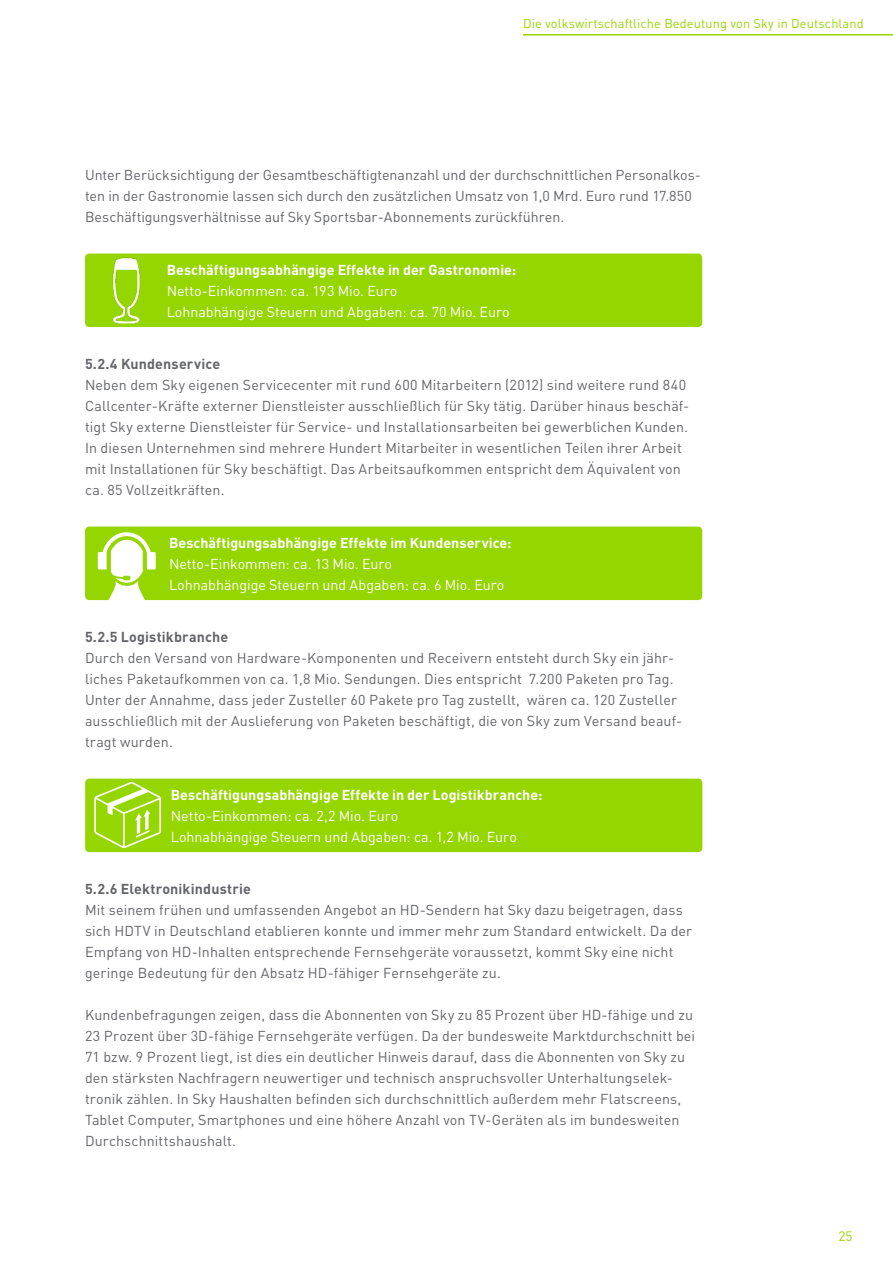
<style>
.page{position:relative;width:893px;height:1263px;background:#fff}
.page>*{position:absolute;margin:0;border:0;box-sizing:border-box;transform-origin:0 0}
.t1{font:14.25px/21px "DIN";letter-spacing:.005em;color:#646569}
.t2{font:14.25px/21px "DIN";letter-spacing:-.005em;color:#fff}
.t3{font:700 14.25px "DIN";color:#fff}
.t4{font:700 14.25px "DIN";letter-spacing:.01em;color:#646569}
.t5{font:13.5px "DIN";color:#95d600}
.t6{font:12.75px "DIN";letter-spacing:.01em;color:#95d600}
</style>
<div class="page">
<hr style="left:523px;top:34px;width:370px;height:2px;background:#95d600">
<div style="left:85px;top:527px;width:617px;height:73px;background:#95d600;border-radius:4px"></div>
<svg style="left:98px;top:532px;width:58px;height:69px"></svg>
<div style="left:85px;top:254px;width:617px;height:73px;background:#95d600;border-radius:4px"></div>
<img style="left:85px;top:253px;width:81px;height:74px">
<div style="left:85px;top:779px;width:617px;height:73px;background:#95d600;border-radius:4px"></div>
<svg style="left:94px;top:782px;width:67px;height:66px"></svg>
<p class="t6" style="left:523px;top:15px;width:342px">Die volkswirtschaftliche Bedeutung von Sky in Deutschland</p>
<p class="t1" style="left:85px;top:164px;width:617px">Unter Berücksichtigung der Gesamtbeschäftigtenanzahl und der durchschnittlichen Personalkos&shy;ten in der Gastronomie lassen sich durch den zusätzlichen Umsatz von 1,0 Mrd. Euro rund 17.850<br>Beschäftigungsverhältnisse auf Sky Sportsbar-Abonnements zurückführen.</p>
<p class="t3" style="left:167px;top:260px;width:351px">Beschäftigungsabhängige Effekte in der Gastronomie:</p>
<p class="t2" style="left:167px;top:280px;width:344px">Netto-Einkommen: ca. 193 Mio. Euro<br>Lohnabhängige Steuern und Abgaben: ca. 70 Mio. Euro</p>
<p class="t4" style="left:85px;top:355px;width:137px">5.2.4 Kundenservice</p>
<p class="t1" style="left:85px;top:374px;width:606px">Neben dem Sky eigenen Servicecenter mit rund 600 Mitarbeitern (2012) sind weitere rund 840<br>Callcenter-Kräfte externer Dienstleister ausschließlich für Sky tätig. Darüber hinaus beschäf&shy;tigt Sky externe Dienstleister für Service- und Installationsarbeiten bei gewerblichen Kunden.<br>In diesen Unternehmen sind mehrere Hundert Mitarbeiter in wesentlichen Teilen ihrer Arbeit mit Installationen für Sky beschäftigt. Das Arbeitsaufkommen entspricht dem Äquivalent von ca. 85 Vollzeitkräften.</p>
<p class="t3" style="left:169px;top:533px;width:344px">Beschäftigungsabhängige Effekte im Kundenservice:</p>
<p class="t2" style="left:169px;top:553px;width:337px">Netto-Einkommen: ca. 13 Mio. Euro<br>Lohnabhängige Steuern und Abgaben: ca. 6 Mio. Euro</p>
<p class="t4" style="left:85px;top:628px;width:145px">5.2.5 Logistikbranche</p>
<p class="t1" style="left:85px;top:647px;width:599px">Durch den Versand von Hardware-Komponenten und Receivern entsteht durch Sky ein jähr&shy;liches Paketaufkommen von ca. 1,8 Mio. Sendungen. Dies entspricht 7.200 Paketen pro Tag.<br>Unter der Annahme, dass jeder Zusteller 60 Pakete pro Tag zustellt, wären ca. 120 Zusteller ausschließlich mit der Auslieferung von Paketen beschäftigt, die von Sky zum Versand beauf&shy;tragt wurden.</p>
<p class="t3" style="left:171px;top:785px;width:373px">Beschäftigungsabhängige Effekte in der Logistikbranche:</p>
<p class="t2" style="left:171px;top:805px;width:348px">Netto-Einkommen: ca. 2,2 Mio. Euro<br>Lohnabhängige Steuern und Abgaben: ca. 1,2 Mio. Euro</p>
<p class="t4" style="left:85px;top:880px;width:167px">5.2.6 Elektronikindustrie</p>
<p class="t1" style="left:85px;top:899px;width:609px">Mit seinem frühen und umfassenden Angebot an HD-Sendern hat Sky dazu beigetragen, dass sich HDTV in Deutschland etablieren konnte und immer mehr zum Standard entwickelt. Da der Empfang von HD-Inhalten entsprechende Fernsehgeräte voraussetzt, kommt Sky eine nicht geringe Bedeutung für den Absatz HD-fähiger Fernsehgeräte zu.</p>
<p class="t1" style="left:85px;top:1004px;width:612px">Kundenbefragungen zeigen, dass die Abonnenten von Sky zu 85 Prozent über HD-fähige und zu 23 Prozent über 3D-fähige Fernsehgeräte verfügen. Da der bundesweite Marktdurchschnitt bei 71 bzw. 9 Prozent liegt, ist dies ein deutlicher Hinweis darauf, dass die Abonnenten von Sky zu den stärksten Nachfragern neuwertiger und technisch anspruchsvoller Unterhaltungselek&shy;tronik zählen. In Sky Haushalten befinden sich durchschnittlich außerdem mehr Flatscreens, Tablet Computer, Smartphones und eine höhere Anzahl von TV-Geräten als im bundesweiten Durchschnittshaushalt.</p>
<p class="t5" style="left:838px;top:1227px;width:16px">25</p>
</div>
